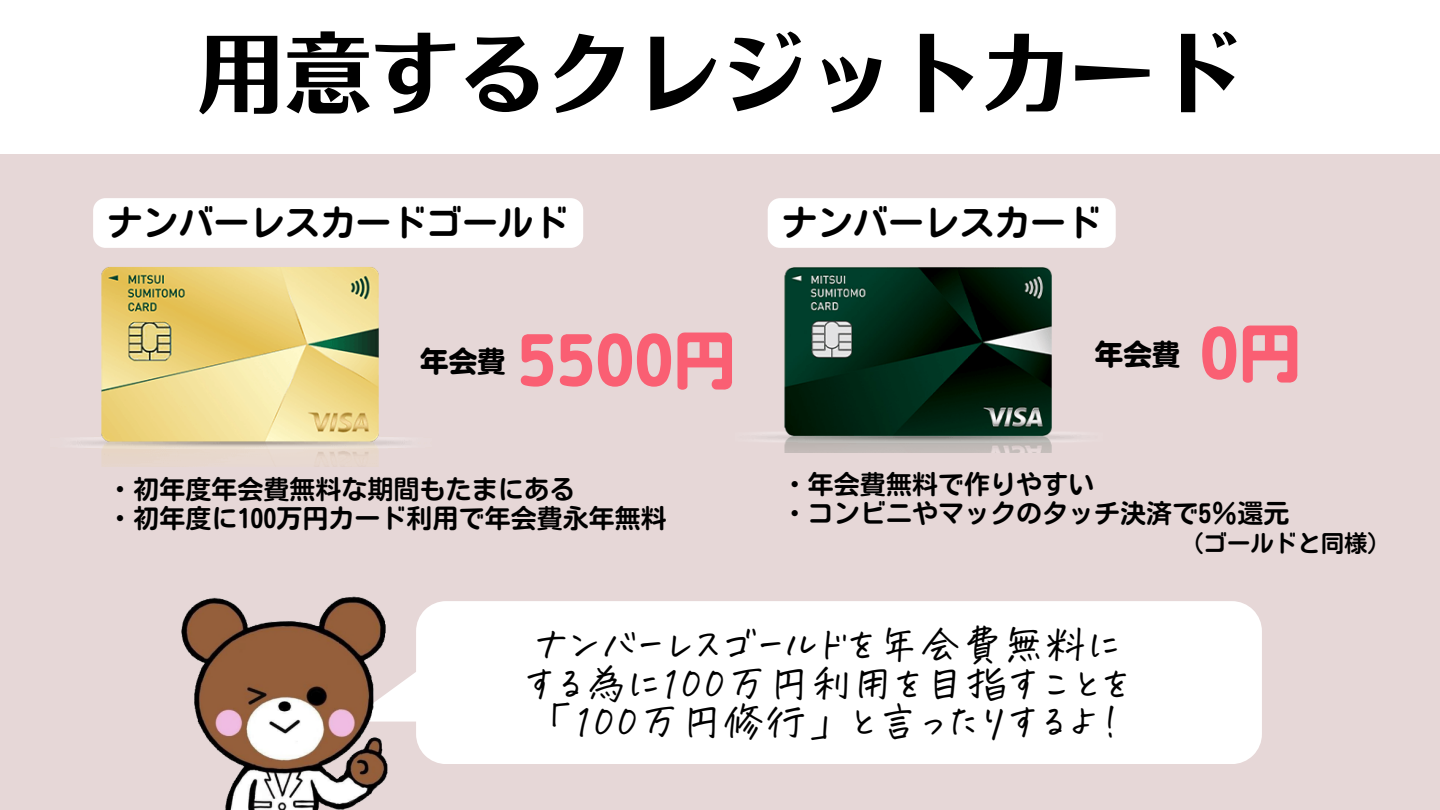
<style>
.page{position:relative;width:1440px;height:810px;background:#fff}
.page>*{position:absolute;margin:0;border:0;box-sizing:border-box;transform-origin:0 0}
.t1{font:87.1px "Nud Motoya Aporo Std W6";color:#000}
.t2{font:62.4px "Nud Motoya Maru Std W6";color:#fa5f73}
.t3{font:40.5px/38.7px "hanatotyoutyo";letter-spacing:.03em;color:#000}
.t4{font:35.5px "Motoya Maru Std W5";color:#000}
.t5{font:28.5px "Nud Motoya Maru Std W6";color:#000}
.t6{font:26px/29.2px "Motoya Maru Std W5";color:#000}
.t7{font:23.4px "Motoya Maru Std W5";color:#000}
</style>
<div class="page">
<div style="left:0;top:154px;width:1440px;height:656px;background:#e6d7d7"></div>
<img style="left:736px;top:268px;width:367px;height:184px">
<img style="left:51px;top:267px;width:380px;height:199px">
<svg style="left:416px;top:601px;width:846px;height:163px"></svg>
<svg style="left:400px;top:644px;width:161px;height:78px"></svg>
<img style="left:177px;top:582px;width:223px;height:228px">
<svg style="left:93px;top:198px;width:490px;height:50px"></svg>
<div style="left:768px;top:198px;width:348px;height:50px;background:#fff;border-radius:12px"></div>
<h5 class="t1" style="left:198px;top:30px;width:1046px">用意するクレジットカード</h5>
<h1 class="t4" style="left:107px;top:204px;width:463px">ナンバーレスカードゴールド</h1>
<h4 class="t4" style="left:782px;top:204px;width:321px">ナンバーレスカード</h4>
<h2 class="t5" style="left:420px;top:347px;width:87px">年会費</h2>
<h5 class="t2" style="left:517px;top:329px;width:220px">5500円</h5>
<p class="t5" style="left:1095px;top:340px;width:87px">年会費</p>
<h5 class="t2" style="left:1200px;top:322px;width:103px">0円</h5>
<p class="t6" style="left:107px;top:475px;width:561px">・初年度年会費無料な期間もたまにある<br>・初年度に100万円カード利用で年会費永年無料</p>
<h4 class="t6" style="left:782px;top:470px;width:509px">・年会費無料で作りやすい<br>・コンビニやマックのタッチ決済で5％還元</h4>
<h5 class="t7" style="left:1180px;top:531px;width:212px">（ゴールドと同様）</h5>
<h2 class="t3" style="left:524px;top:625px;width:608px">ナンバーレスゴールドを年会費無料にする為に100万円利用を目指すことを「100万円修行」と言ったりするよ！</h2>
</div>
